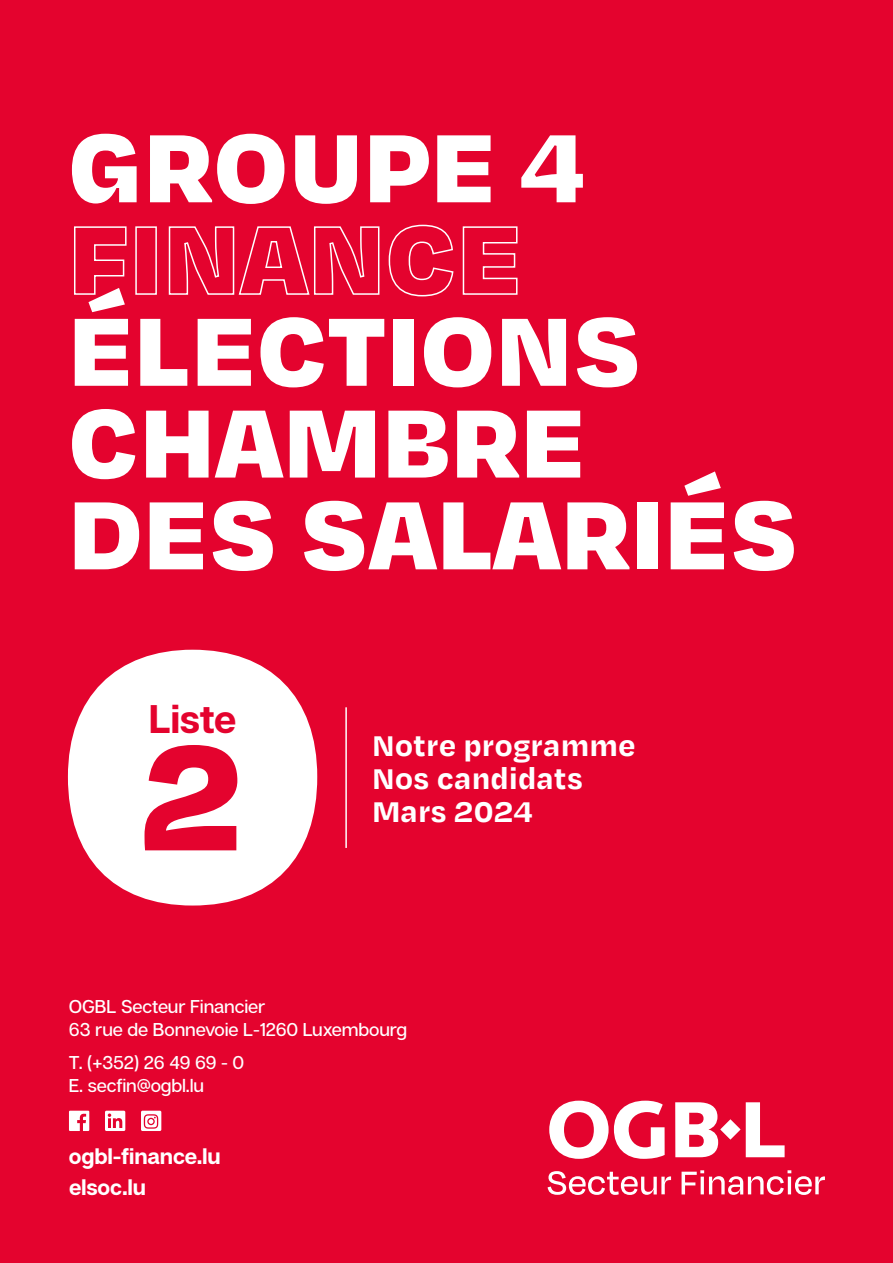
<style>
.page{position:relative;width:893px;height:1263px;background:#e4032e}
.page>*{position:absolute;margin:0;border:0;box-sizing:border-box;transform-origin:0 0}
.t1{font:900 171.6px "Degular Text";color:#e4032e}
.t2{font:900 111.45px/91.8px "Degular Text";color:#fff}
.t3{font:700 39.9px "Articulat C Fv 2";letter-spacing:-.01em;color:#e4032e}
.t4{font:700 32.85px/33px "Degular Text";color:#fff}
.t5{font:700 22.2px/30.9px "Articulat C Fv 2";letter-spacing:-.01em;color:#fff}
.t6{font:500 18.6px/22.2px "Articulat C Fv 2";letter-spacing:-.01em;color:#fff}
</style>
<div class="page">
<svg style="left:549px;top:1101px;width:116px;height:58px"></svg>
<svg style="left:675px;top:1102px;width:110px;height:55px"></svg>
<svg style="left:548px;top:1171px;width:123px;height:24px"></svg>
<svg style="left:682px;top:1170px;width:143px;height:25px"></svg>
<hr style="left:345px;top:707px;width:2px;height:141px;background:#fff">
<div style="left:68px;top:650px;width:249px;height:255px;background:#fff;border-radius:50%"></div>
<svg style="left:69px;top:1111px;width:20px;height:20px"></svg>
<svg style="left:105px;top:1111px;width:20px;height:20px"></svg>
<div style="left:141px;top:1111px;width:20px;height:20px;background:#fff"></div>
<svg style="left:144px;top:1114px;width:14px;height:15px"></svg>
<h2 class="t2" style="left:68px;top:113px;width:732px">GROUPE 4<br>FINANCE<br>ÉLECTIONS<br>CHAMBRE<br>DES SALARIÉS</h2>
<h3 class="t3" style="left:149px;top:695px;width:89px">Liste</h3>
<h1 class="t1" style="left:140px;top:675px;width:106px">2</h1>
<h3 class="t4" style="left:372px;top:727px;width:265px">Notre programme<br>Nos candidats<br>Mars 2024</h3>
<p class="t6" style="left:69px;top:996px;width:340px">OGBL Secteur Financier<br>63 rue de Bonnevoie L-1260 Luxembourg</p>
<p class="t6" style="left:69px;top:1052px;width:177px">T. (+352) 26 49 69 - 0<br>E. secfin@ogbl.lu</p>
<p class="t5" style="left:69px;top:1142px;width:153px">ogbl-finance.lu elsoc.lu</p>
</div>
